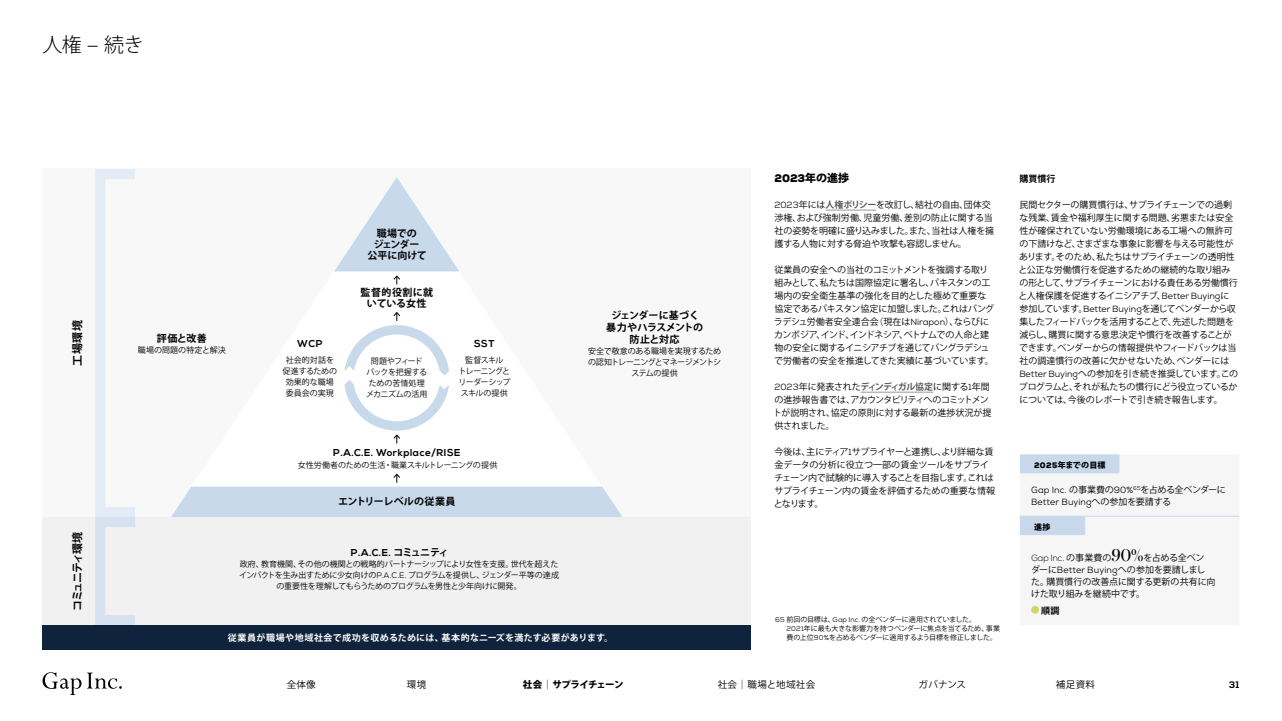
<style>
.page{position:relative;width:1282px;height:721px;background:#fff}
.page>*{position:absolute;margin:0;border:0;box-sizing:border-box;transform-origin:0 0}
.t1{font:300 20px "Koz Go Pro";color:#000}
.t2{font:700 11px "Koz Go Pro";letter-spacing:-.14em;color:#000}
.t3{font:900 11px "Nexa";color:#000}
.t4{font:700 11px "Koz Go Pro";letter-spacing:-.09em;color:#000}
.t5{font:700 10px/12px "Koz Go Pro";letter-spacing:-.01em;color:#000;text-align:center}
.t6{font:700 10px "Nexa";letter-spacing:.05em;color:#000}
.t7{font:700 10px/11px "Koz Go Pro";letter-spacing:.03em;color:#000;text-align:center}
.t8{font:700 10px "Koz Go Pro";letter-spacing:.01em;color:#000}
.t9{font:9.5px "Koz Go Pro";letter-spacing:.05em;color:#000}
.t10{font:800 9.5px "Koz Go Pro";letter-spacing:-.065em;color:#000}
.t11{font:700 9.5px "Nexa";color:#000}
.t12{font:9px/13px "Koz Go Pro";letter-spacing:-.02em;color:#000}
.t13{font:9px/13px "Koz Go Pro";color:#000}
.t14{font:700 9px "Koz Go Pro";letter-spacing:.035em;color:#fff}
.t15{font:9px "Nexa";letter-spacing:.005em;color:#000}
.t16{font:700 9px "Koz Go Pro";color:#000}
.t17{font:8px/11px "Koz Go Pro";letter-spacing:-.03em;color:#000;text-align:center}
.t18{font:8px/11px "Koz Go Pro";letter-spacing:-.05em;color:#000;text-align:center}
.t19{font:8px "Koz Go Pro";letter-spacing:-.005em;color:#000}
.t20{font:8px/11px "Koz Go Pro";color:#000;text-align:center}
.t21{font:8px/11px "Koz Go Pro";letter-spacing:-.07em;color:#000;text-align:center}
.t22{font:800 8px "Koz Go Pro";letter-spacing:.025em;color:#000}
.t23{font:8px "Koz Go Pro";letter-spacing:.01em;color:#000}
.t24{font:7px/9px "Koz Go Pro";letter-spacing:-.025em;color:#000}
.s1{font-family:"Koz Go Pro";font-weight:800}
.s2{font-family:"Nexa"}
.s3{font-weight:700;color:#595959}
.s4{font-family:"Nexa";font-weight:900}
.s5{font-family:"Koz Go Pro"}
.s6{font-family:"Nexa";font-weight:300}
.s7{font-family:"Austin";font-size:18px}
.s8{font-weight:400}
</style>
<div class="page">
<div style="left:43px;top:169px;width:708px;height:348px;background:#f8f8f8"></div>
<div style="left:43px;top:517px;width:708px;height:108px;background:#f1f1f1"></div>
<svg style="left:171px;top:474px;width:451px;height:43px"></svg>
<svg style="left:335px;top:177px;width:124px;height:107px"></svg>
<svg style="left:344px;top:312px;width:105px;height:131px"></svg>
<div style="left:95px;top:169px;width:45px;height:348px;border:10px solid #e3ecf5"></div>
<div style="left:95px;top:517px;width:45px;height:108px;border:10px solid #d6e2f0"></div>
<hr style="left:825px;top:210px;width:51px;height:1px;background:#999">
<hr style="left:860px;top:392px;width:73px;height:1px;background:#999">
<div style="left:1020px;top:454px;width:219px;height:160px;background:#f6f6f6"></div>
<hr style="left:1019px;top:516px;width:220px;height:1px;background:#c8d9eb">
<div style="left:1031px;top:606px;width:7px;height:8px;background:#cfd66e;border-radius:50%"></div>
<div style="left:1019px;top:454px;width:100px;height:19px;background:#c8d9eb"></div>
<div style="left:1019px;top:516px;width:66px;height:19px;background:#c8d9eb"></div>
<div style="left:43px;top:625px;width:708px;height:24px;background:#0f243c"></div>
<svg style="left:43px;top:672px;width:38px;height:23px"></svg>
<svg style="left:87px;top:672px;width:35px;height:17px"></svg>
<h1 class="t1" style="left:43px;top:32px;width:103px">人権 – 続き</h1>
<p class="t4" style="left:70px;top:366px;width:47px;rotate:-90deg">工場環境</p>
<p class="t5" style="left:157px;top:333px;width:51px">評価と改善</p>
<p class="t23" style="left:138px;top:345px;width:90px">職場の問題の特定と解決</p>
<p class="t5" style="left:367px;top:228px;width:61px;line-height:11px">職場での<br>ジェンダー<br>公平に向けて</p>
<p class="t7" style="left:360px;top:288px;width:74px">監督的役割に就いている女性</p>
<p class="t6" style="left:297px;top:338px;width:27px">WCP</p>
<p class="t6" style="left:474px;top:338px;width:22px">SST</p>
<p class="t17" style="left:366px;top:356px;width:63px">問題やフィードバックを把握するための苦情処理メカニズムの活用</p>
<p class="t20" style="left:282px;top:355px;width:56px">社会的対話を促進するための効果的な職場委員会の実現</p>
<p class="t21" style="left:458px;top:355px;width:53px">監督スキル<br>トレーニングとリーダーシップスキルの提供</p>
<p class="t6" style="left:333px;top:447px;width:129px">P.A.C.E. Workplace/RISE</p>
<p class="t19" style="left:298px;top:460px;width:201px">女性労働者のための生活・職業スキルトレーニングの提供</p>
<p class="t8" style="left:338px;top:495px;width:119px">エントリーレベルの従業員</p>
<p class="t5" style="left:606px;top:310px;width:98px">ジェンダーに基づく暴力やハラスメントの防止と対応</p>
<p class="t18" style="left:588px;top:346px;width:135px">安全で敬意のある職場を実現するための認知トレーニングとマネージメントシステムの提供</p>
<p class="t3" style="left:774px;top:171px;width:76px">2023<span class="s1">年の進捗</span></p>
<p class="t13" style="left:774px;top:198px;width:221px"><span class="s2">2023</span>年には<span class="s3">人権ポリシー</span>を改訂し、結社の自由、団体交渉権、および強制労働、児童労働、差別の防止に関する当社の姿勢を明確に盛り込みました。また、当社は人権を擁護する人物に対する脅迫や攻撃も容認しません。</p>
<p class="t12" style="left:774px;top:263px;width:221px">従業員の安全への当社のコミットメントを強調する取り組みとして、私たちは国際協定に署名し、パキスタンの工場内の安全衛生基準の強化を目的とした極めて重要な協定であるパキスタン協定に加盟しました。これはバングラデシュ労働者安全連合会（現在は<span class="s2">Nirapon</span>）、ならびにカンボジア、インド、インドネシア、ベトナムでの人命と建物の安全に関するイニシアチブを通じてバングラデシュで労働者の安全を推進してきた実績に基づいています。</p>
<p class="t12" style="left:773px;top:380px;width:220px"><span class="s2">2023</span>年に発表された<span class="s3">ディンディガル協定</span>に関する<span class="s2">1</span>年間の進捗報告書では、アカウンタビリティへのコミットメントが説明され、協定の原則に対する最新の進捗状況が提供されました。</p>
<p class="t12" style="left:773px;top:445px;width:223px">今後は、主にティア<span class="s2">1</span>サプライヤーと連携し、より詳細な賃金データの分析に役立つ一部の賃金ツールをサプライチェーン内で試験的に導入することを目指します。これはサプライチェーン内の賃金を評価するための重要な情報となります。</p>
<p class="t16" style="left:1019px;top:173px;width:37px">購買慣行</p>
<p class="t12" style="left:1018px;top:198px;width:221px">民間セクターの購買慣行は、サプライチェーンでの過剰な残業、賃金や福利厚生に関する問題、劣悪または安全性が確保されていない労働環境にある工場への無許可の下請けなど、さまざまな事象に影響を与える可能性があります。そのため、私たちはサプライチェーンの透明性と公正な労働慣行を促進するための継続的な取り組みの形として、サプライチェーンにおける責任ある労働慣行と人権保護を促進するイニシアチブ、<span class="s2">Better Buying</span>に参加しています。<span class="s2">Better Buying</span>を通じてベンダーから収集したフィードバックを活用することで、先述した問題を減らし、購買に関する意思決定や慣行を改善することができます。ベンダーからの情報提供やフィードバックは当社の調達慣行の改善に欠かせないため、ベンダーには<br><span class="s2">Better Buying</span>への参加を引き続き推奨しています。このプログラムと、それが私たちの慣行にどう役立っているかについては、今後のレポートで引き続き報告します。</p>
<p class="t22" style="left:1033px;top:459px;width:73px"><span class="s4">2025</span>年までの目標</p>
<p class="t12" style="left:1031px;top:483px;width:196px"><span class="s2">Gap Inc.</span> の事業費の<span class="s2">90%</span><sup>65</sup>を占める全ベンダーに</p>
<p class="t15" style="left:1031px;top:496px;width:141px">Better Buying<span class="s5">への参加を要請する</span></p>
<p class="t22" style="left:1033px;top:521px;width:18px">進捗</p>
<p class="t2" style="left:70px;top:610px;width:80px;rotate:-90deg">コミュニティ環境</p>
<p class="t6" style="left:351px;top:546px;width:99px">P.A.C.E. <span class="s5">コミュニティ</span></p>
<p class="t17" style="left:239px;top:558px;width:321px">政府、教育機関、その他の機関との戦略的パートナーシップにより女性を支援。世代を超えたインパクトを生み出すために少女向けの<span class="s2">P.A.C.E.</span> プログラムを提供し、ジェンダー平等の達成の重要性を理解してもらうためのプログラムを男性と少年向けに開発。</p>
<p class="t12" style="left:1031px;top:552px;width:186px;line-height:12px"><span class="s6">Gap Inc</span><span class="s2">.</span> の事業費の<span class="s7">90%</span>を占める全ベンダーに<span class="s2">Better Buying</span>への参加を要請しました。購買慣行の改善点に関する更新の共有に向けた取り組みを継続中です。</p>
<p class="t16" style="left:1041px;top:604px;width:20px">順調</p>
<p class="t24" style="left:786px;top:614px;width:215px;text-indent:-11px"><span class="s2">65</span> 前回の目標は、<span class="s2">Gap Inc.</span> の全ベンダーに適用されていました。<br><span class="s2">2021</span>年に最も大きな影響力を持つベンダーに焦点を当てるため、事業費の上位<span class="s2">90%</span>を占めるベンダーに適用するよう目標を修正しました。</p>
<p class="t14" style="left:228px;top:632px;width:387px">従業員が職場や地域社会で成功を収めるためには、基本的なニーズを満たす必要があります。</p>
<p class="t9" style="left:287px;top:678px;width:30px">全体像</p>
<p class="t9" style="left:407px;top:678px;width:21px">環境</p>
<p class="t10" style="left:523px;top:678px;width:102px">社会<span class="s8">｜</span>サプライチェーン</p>
<p class="t9" style="left:717px;top:678px;width:99px">社会｜職場と地域社会</p>
<p class="t9" style="left:918px;top:678px;width:49px">ガバナンス</p>
<p class="t9" style="left:1055px;top:678px;width:41px">補足資料</p>
<p class="t11" style="left:1229px;top:679px;width:12px">31</p>
</div>
